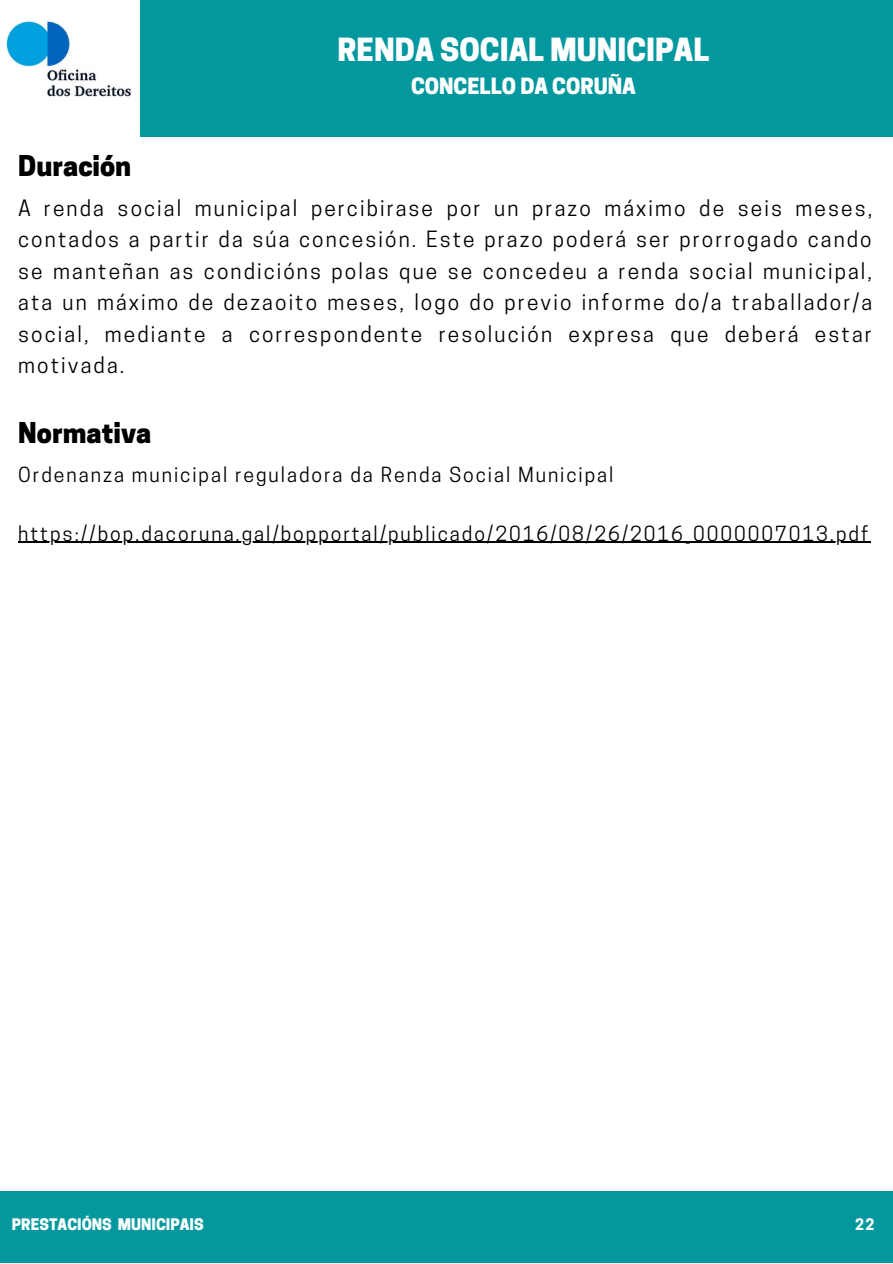
<style>
.page{position:relative;width:893px;height:1264px;background:#fff}
.page>*{position:absolute;margin:0;border:0;box-sizing:border-box;transform-origin:0 0}
.t1{font:800 30px "Cooper Hewitt";color:#fff}
.t2{font:800 27px "Cooper Hewitt";color:#000}
.t3{font:21px/31.5px "Cooper Hewitt";letter-spacing:.1em;color:#000;text-align:justify}
.t4{font:800 21px "Cooper Hewitt";color:#fff}
.t5{font:19.5px "Cooper Hewitt";letter-spacing:.1em;color:#000}
.t6{font:800 15px "Cooper Hewitt";color:#feffff}
.t7{font:700 14.85px "Cooper Hewitt";color:#fff}
</style>
<div class="page">
<div style="left:141px;top:0;width:751px;height:137px;background:#03989e"></div>
<div style="left:0;top:1191px;width:892px;height:71px;background:#03989e"></div>
<img style="left:5px;top:20px;width:126px;height:77px">
<hr style="left:18px;top:541px;width:45px;height:2px;background:#000">
<hr style="left:63px;top:541px;width:807px;height:2px;background:#000">
<h1 class="t1" style="left:337px;top:38px;width:373px">RENDA SOCIAL MUNICIPAL</h1>
<p class="t4" style="left:411px;top:78px;width:226px">CONCELLO DA CORUÑA</p>
<p class="t2" style="left:18px;top:156px;width:114px">Duración</p>
<p class="t3" style="left:18px;top:195px;width:855px">A renda social municipal percibirase por un prazo máximo de seis meses, contados a partir da súa concesión. Este prazo poderá ser prorrogado cando se manteñan as condicións polas que se concedeu a renda social municipal, ata un máximo de dezaoito meses, logo do previo informe do/a traballador/a social, mediante a correspondente resolución expresa que deberá estar motivada.</p>
<p class="t2" style="left:18px;top:423px;width:134px">Normativa</p>
<p class="t5" style="left:18px;top:467px;width:596px">Ordenanza municipal reguladora da Renda Social Municipal</p>
<p class="t5" style="left:18px;top:526px;width:851px">https://bop.dacoruna.gal/bopportal/publicado/2016/08/26/2016_0000007013.pdf</p>
<p class="t6" style="left:12px;top:1218px;width:193px">PRESTACIÓNS MUNICIPAIS</p>
<p class="t7" style="left:855px;top:1218px;width:21px">22</p>
</div>
